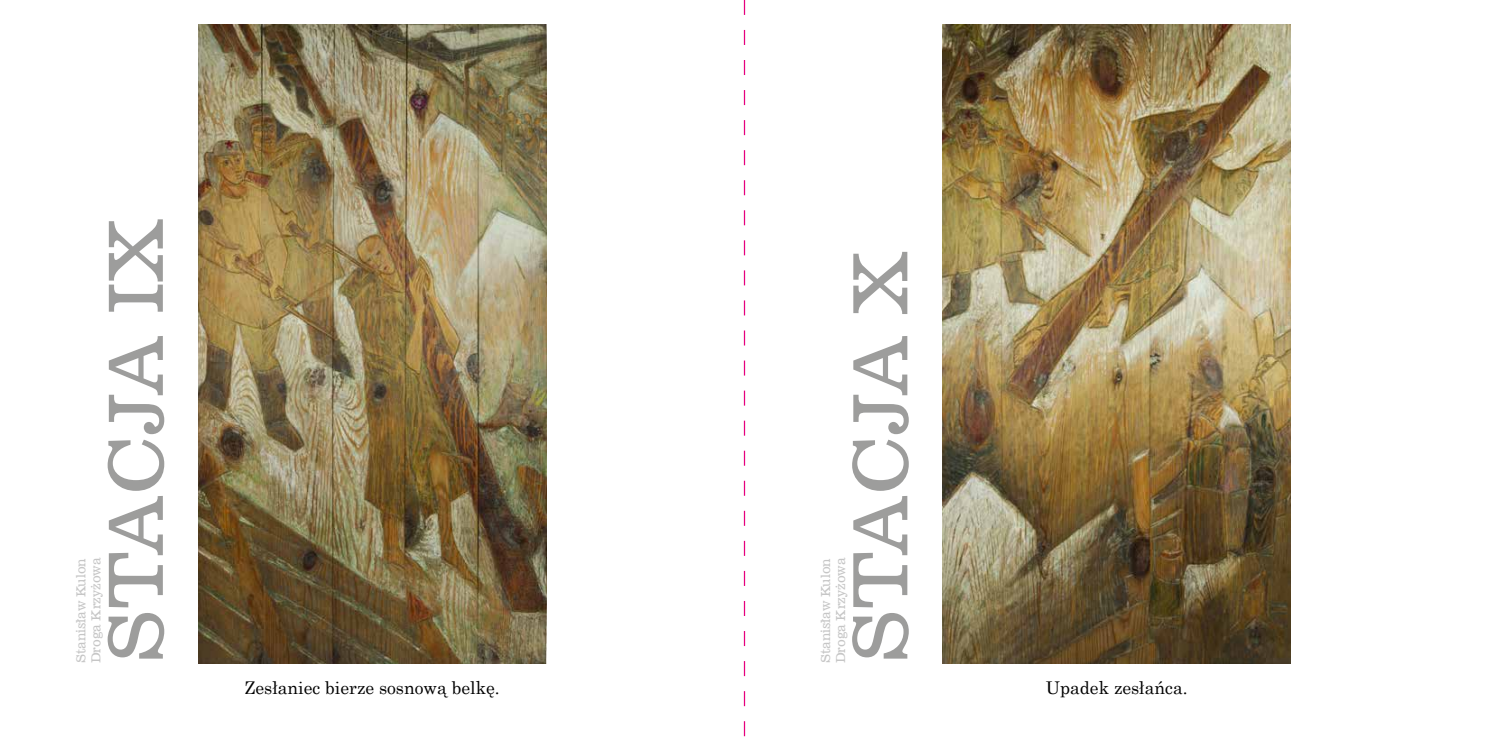
<style>
.page{position:relative;width:1489px;height:745px;background:#fff}
.page>*{position:absolute;margin:0;border:0;box-sizing:border-box;transform-origin:0 0}
.t1{font:75px "News 701 EU";color:#9d9d9c}
.t2{font:17.5px "Century";color:#000}
.t3{font:12.5px/15px "News 701 EU";color:#c6c6c6}
</style>
<div class="page">
<img style="left:198px;top:25px;width:348px;height:638px">
<img style="left:942px;top:25px;width:348px;height:638px">
<svg style="left:743px;top:0;width:2px;height:737px"></svg>
<h1 class="t1" style="left:90px;top:663px;width:445px;rotate:-90deg">STACJA IX</h1>
<p class="t3" style="left:74px;top:663px;width:107px;rotate:-90deg">Stanisław Kulon<br>Droga Krzyżowa</p>
<h2 class="t2" style="left:245px;top:672px;width:256px">Zesłaniec bierze sosnową belkę.</h2>
<h1 class="t1" style="left:834px;top:663px;width:413px;rotate:-90deg">STACJA X</h1>
<p class="t3" style="left:818px;top:663px;width:107px;rotate:-90deg">Stanisław Kulon<br>Droga Krzyżowa</p>
<h2 class="t2" style="left:1045px;top:672px;width:143px">Upadek zesłańca.</h2>
</div>
